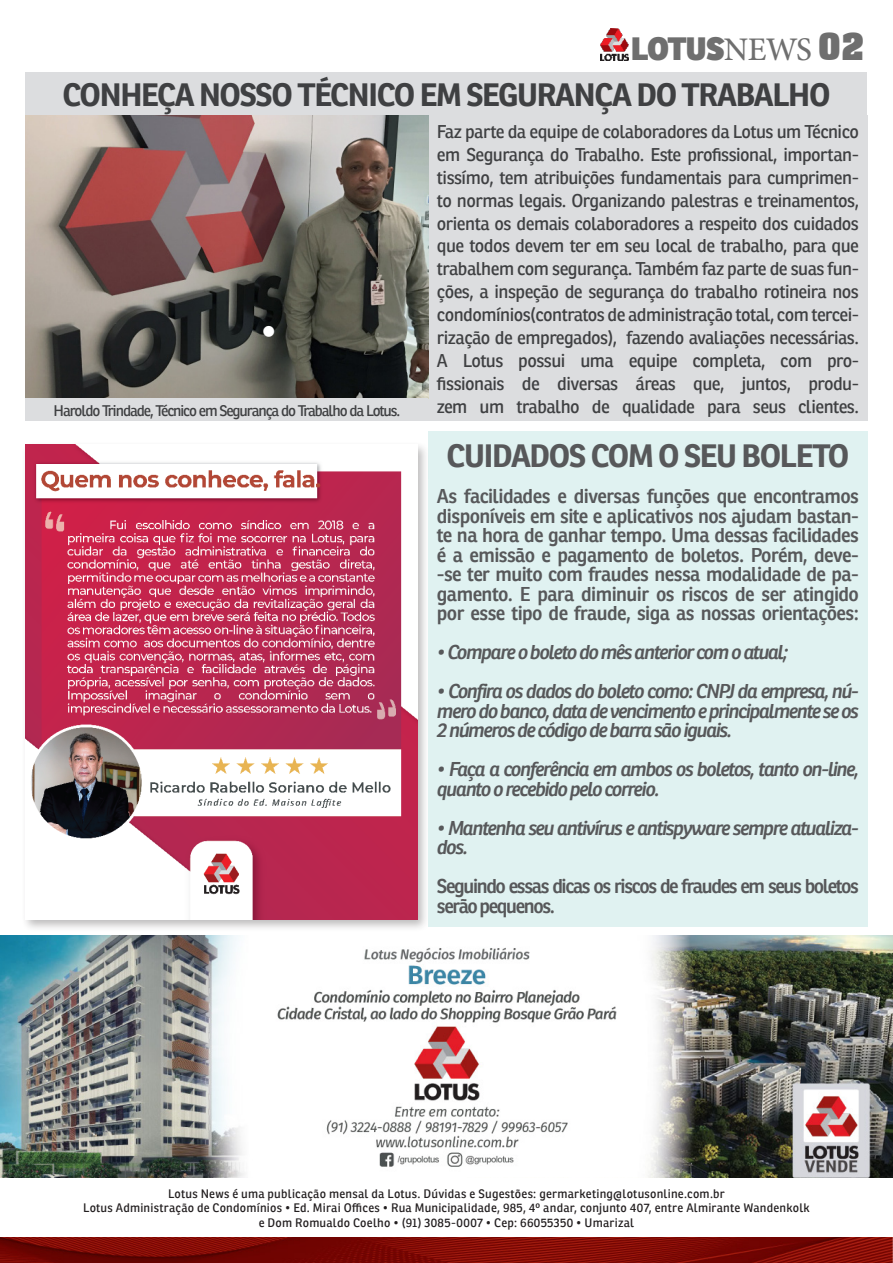
<style>
.page{position:relative;width:893px;height:1263px;background:#fff}
.page>*{position:absolute;margin:0;border:0;box-sizing:border-box;transform-origin:0 0}
.t1{font:italic 43.5px "Arial";color:#fff}
.t2{font:700 31.5px "Ronnia";letter-spacing:-.04em;color:#3f4042}
.t3{font:700 31.5px "Ronnia";letter-spacing:-.04em;color:#57585a}
.t4{font:800 31.5px "Ronnia";letter-spacing:-.03em;color:#6f6f6f}
.t5{font:600 19.5px/19.5px "Ronnia";letter-spacing:-.07em;color:#57585a;text-align:justify}
.t6{font:italic 600 19.5px/19.5px "Ronnia";letter-spacing:-.07em;color:#57585a}
.t7{font:18px/23px "Ronnia";letter-spacing:-.03em;color:#3f4042;text-align:justify}
.t8{font:15px "Ronnia";letter-spacing:-.07em;color:#3f4042}
.t9{font:12px "Ronnia";letter-spacing:.015em;color:#231f20}
.s1{font-family:"Minion Pro";font-weight:500;font-size:33px}
.s2{font-family:"Aachen BT";font-weight:700;font-size:36px}
</style>
<div class="page">
<img style="left:0;top:1237px;width:893px;height:26px">
<img style="left:601px;top:29px;width:28px;height:31px">
<div style="left:428px;top:431px;width:439px;height:49px;background:#e0f2f1"></div>
<div style="left:26px;top:72px;width:841px;height:44px;background:#dcdddf"></div>
<div style="left:22px;top:441px;width:408px;height:491px;background:#231f20;opacity:.3"></div>
<img style="left:26px;top:445px;width:391px;height:474px">
<div style="left:428px;top:480px;width:439px;height:447px;background:#e0f2f1"></div>
<img style="left:0;top:935px;width:893px;height:243px">
<div style="left:428px;top:116px;width:439px;height:305px;background:#dcdddf"></div>
<img style="left:26px;top:116px;width:402px;height:282px">
<div style="left:26px;top:398px;width:402px;height:23px;background:#dcdddf"></div>
<p class="t4" style="left:631px;top:28px;width:236px">LOTUS<span class="s1">NEWS</span> <span class="s2">02</span></p>
<p class="t2" style="left:62px;top:75px;width:770px">CONHEÇA NOSSO TÉCNICO EM SEGURANÇA DO TRABALHO</p>
<h1 class="t1" style="left:261px;top:303px;width:17px">•</h1>
<p class="t7" style="left:437px;top:120px;width:424px">Faz parte da equipe de colaboradores da Lotus um Técnico em Segurança do Trabalho. Este profissional, importan&shy;tissímo, tem atribuições fundamentais para cumprimen&shy;to normas legais. Organizando palestras e treinamentos, orienta os demais colaboradores a respeito dos cuidados que todos devem ter em seu local de trabalho, para que trabalhem com segurança. Também faz parte de suas fun&shy;ções, a inspeção de segurança do trabalho rotineira nos condomínios(contratos de administração total, com tercei&shy;rização de empregados), fazendo avaliações necessárias.</p>
<p class="t7" style="left:437px;top:349px;width:424px">A Lotus possui uma equipe completa, com pro&shy;fissionais de diversas áreas que, juntos, produ-</p>
<p class="t8" style="left:54px;top:401px;width:348px">Haroldo Trindade, Técnico em Segurança do Trabalho da Lotus.</p>
<p class="t7" style="left:437px;top:395px;width:424px">zem um trabalho de qualidade para seus clientes.</p>
<p class="t3" style="left:446px;top:436px;width:404px">CUIDADOS COM O SEU BOLETO</p>
<p class="t5" style="left:437px;top:486px;width:424px">As facilidades e diversas funções que encontramos disponíveis em site e aplicativos nos ajudam bastan&shy;te na hora de ganhar tempo. Uma dessas facilidades é a emissão e pagamento de boletos. Porém, deve--se ter muito com fraudes nessa modalidade de pa&shy;gamento. E para diminuir os riscos de ser atingido por esse tipo de fraude, siga as nossas orientações:</p>
<p class="t6" style="left:437px;top:642px;width:353px">• Compare o boleto do mês anterior com o atual;</p>
<p class="t6" style="left:437px;top:681px;width:424px;text-align:justify">• Confira os dados do boleto como: CNPJ da empresa, nú&shy;mero do banco, data de vencimento e principalmente se os 2 números de código de barra são iguais.</p>
<p class="t6" style="left:437px;top:759px;width:424px">• Faça a conferência em ambos os boletos, tanto on-line, quanto o recebido pelo correio.</p>
<p class="t6" style="left:437px;top:818px;width:424px">• Mantenha seu antivírus e antispyware sempre atualiza&shy;dos.</p>
<p class="t5" style="left:437px;top:876px;width:424px">Seguindo essas dicas os riscos de fraudes em seus boletos serão pequenos.</p>
<p class="t9" style="left:168px;top:1186px;width:558px">Lotus News é uma publicação mensal da Lotus. Dúvidas e Sugestões: germarketing@lotusonline.com.br</p>
<p class="t9" style="left:83px;top:1200px;width:728px">Lotus Administração de Condomínios • Ed. Mirai Offices • Rua Municipalidade, 985, 4º andar, conjunto 407, entre Almirante Wandenkolk</p>
<p class="t9" style="left:259px;top:1215px;width:377px">e Dom Romualdo Coelho • (91) 3085-0007 • Cep: 66055350 • Umarizal</p>
</div>
